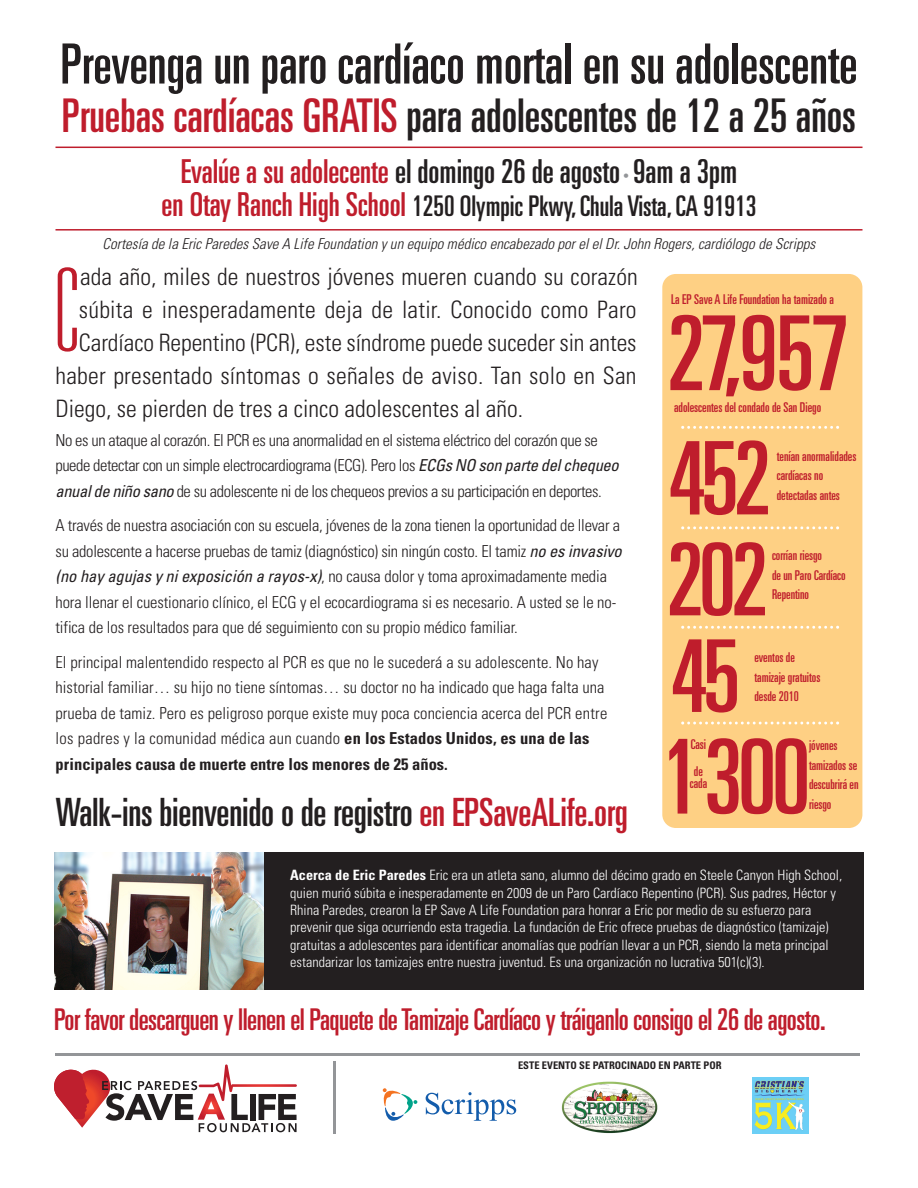
<style>
.page{position:relative;width:918px;height:1188px;background:#fff}
.page>*{position:absolute;margin:0;border:0;box-sizing:border-box;transform-origin:0 0}
.t1{font:100 ultra-condensed 115.5px "Univers";color:#bf1d2c}
.t2{font:ultra-condensed 103.5px "Univers";letter-spacing:-.04em;color:#bf1d2c}
.t3{font:ultra-condensed 101.55px "Univers";color:#bf1d2c}
.t4{font:ultra-condensed 100.5px/96.6px "Univers";color:#bf1d2c}
.t5{font:ultra-condensed 55.5px "Univers";color:#231f20}
.t6{font:ultra-condensed 46.5px "Univers";color:#231f20}
.t7{font:ultra-condensed 39px "Univers";letter-spacing:-.005em;color:#231f20}
.t8{font:ultra-condensed 33px "Univers";color:#231f20}
.t9{font:ultra-condensed 30px "Univers";letter-spacing:-.015em;color:#bf1d2c}
.t10{font:ultra-condensed 28.5px "Univers";color:#231f20}
.t11{font:300 condensed 24px "Univers";letter-spacing:.005em;color:#231f20}
.t12{font:300 condensed 16.5px/25.5px "Univers";letter-spacing:-.005em;color:#231f20}
.t13{font:300 condensed 16.5px/25.5px "Univers";letter-spacing:-.025em;color:#231f20}
.t14{font:italic 300 condensed 15px "Univers";letter-spacing:.005em;color:#231f20}
.t15{font:300 condensed 14.25px/17.4px "Univers";color:#fff}
.t16{font:ultra-condensed 13.5px/19.5px "Univers";color:#bf1d2c}
.t17{font:700 condensed 10.5px "Univers";color:#231f20}
.s1{color:#bf1d2c}
.s2{font-size:12px;color:#939598}
.s3{font-size:33px;color:#bf1d2c}
.s4{font-weight:400;font-style:italic}
.s5{font-weight:700}
</style>
<div class="page">
<hr style="left:56px;top:147px;width:806px;height:1px;background:#bf1d2c">
<hr style="left:56px;top:229px;width:806px;height:2px;background:#bf1d2c">
<div style="left:54px;top:852px;width:810px;height:137px;background:#231f20"></div>
<img style="left:54px;top:852px;width:209px;height:137px">
<hr style="left:55px;top:1053px;width:805px;height:2px;background:#939598">
<hr style="left:333px;top:1061px;width:2px;height:73px;background:#939598">
<div style="left:662px;top:274px;width:200px;height:554px;background:#fed084;border-radius:14px"></div>
<svg style="left:681px;top:626px;width:158px;height:3px"></svg>
<svg style="left:681px;top:722px;width:158px;height:3px"></svg>
<svg style="left:681px;top:526px;width:158px;height:3px"></svg>
<svg style="left:681px;top:426px;width:158px;height:3px"></svg>
<svg style="left:54px;top:1064px;width:243px;height:68px"></svg>
<img style="left:752px;top:1078px;width:57px;height:56px">
<svg style="left:383px;top:1088px;width:34px;height:33px"></svg>
<svg style="left:426px;top:1092px;width:90px;height:29px"></svg>
<img style="left:561px;top:1082px;width:97px;height:52px">
<h3 class="t5" style="left:60px;top:43px;width:799px">Prevenga un paro cardíaco mortal en su adolescente</h3>
<h3 class="t6" style="left:62px;top:98px;width:796px"><span class="s1">Pruebas cardíacas GRATIS</span> para adolescentes de 12 a 25 años</h3>
<h3 class="t8" style="left:181px;top:159px;width:558px"><span class="s1">Evalúe a su adolecente</span> el domingo 26 de agosto <span class="s2">•</span> 9am a 3pm</h3>
<h3 class="t10" style="left:162px;top:195px;width:596px"><span class="s3">en Otay Ranch High School</span> 1250 Olympic Pkwy,Chula Vista,CA 91913</h3>
<p class="t14" style="left:103px;top:238px;width:714px">Cortesía de la Eric Paredes Save A Life Foundation y un equipo médico encabezado por el el Dr. John Rogers, cardiólogo de Scripps</p>
<h1 class="t1" style="left:56px;top:268px;width:25px">C</h1>
<h3 class="t11" style="left:80px;top:268px;width:559px">ada año, miles de nuestros jóvenes mueren cuando su corazón</h3>
<h3 class="t11" style="left:79px;top:301px;width:559px">súbita e inesperadamente deja de latir. Conocido como Paro</h3>
<h3 class="t11" style="left:79px;top:334px;width:559px">Cardíaco Repentino (PCR), este síndrome puede suceder sin antes</h3>
<h3 class="t11" style="left:56px;top:367px;width:583px">haber presentado síntomas o señales de aviso. Tan solo en San</h3>
<h3 class="t11" style="left:56px;top:400px;width:469px">Diego, se pierden de tres a cinco adolescentes al año.</h3>
<p class="t13" style="left:56px;top:429px;width:565px">No es un ataque al corazón. El PCR es una anormalidad en el sistema eléctrico del corazón que se puede detectar con un simple electrocardiograma (ECG). Pero los <span class="s4">ECGs NO son parte del chequeo anual de niño sano</span> de su adolescente ni de los chequeos previos a su participación en deportes.</p>
<p class="t12" style="left:56px;top:514px;width:568px">A través de nuestra asociación con su escuela, jóvenes de la zona tienen la oportunidad de llevar a su adolescente a hacerse pruebas de tamiz (diagnóstico) sin ningún costo. El tamiz <span class="s4">no es invasivo (no hay agujas y ni exposición a rayos-x)</span>, no causa dolor y toma aproximadamente media hora llenar el cuestionario clínico, el ECG y el ecocardiograma si es necesario. A usted se le no&shy;tifica de los resultados para que dé seguimiento con su propio médico familiar.</p>
<p class="t12" style="left:56px;top:651px;width:553px">El principal malentendido respecto al PCR es que no le sucederá a su adolescente. No hay historial familiar… su hijo no tiene síntomas… su doctor no ha indicado que haga falta una prueba de tamiz. Pero es peligroso porque existe muy poca conciencia acerca del PCR entre los padres y la comunidad médica aun cuando <span class="s5">en los Estados Unidos, es una de las principales causa de muerte entre los menores de 25 años.</span></p>
<h3 class="t7" style="left:56px;top:797px;width:574px">Walk-ins bienvenido o de registro <span class="s1">en EPSaveALife.org</span></h3>
<p class="t16" style="left:671px;top:290px;width:164px">La EP Save A Life Foundation ha tamizado a</p>
<h2 class="t2" style="left:667px;top:315px;width:184px">27,957</h2>
<p class="t16" style="left:674px;top:398px;width:149px">adolescentes del condado de San Diego</p>
<h3 class="t3" style="left:668px;top:441px;width:105px">452</h3>
<h3 class="t4" style="left:667px;top:540px;width:103px">202<br>45</h3>
<p class="t16" style="left:777px;top:447px;width:81px">tenían anormalidades cardíacas no detectadas antes</p>
<p class="t16" style="left:772px;top:547px;width:75px">corrían riesgo<br>de un Paro Cardíaco<br>Repentino</p>
<p class="t16" style="left:755px;top:649px;width:67px">eventos de tamizaje gratuitos desde 2010</p>
<h2 class="t2" style="left:661px;top:739px;width:151px">1300</h2>
<p class="t16" style="left:691px;top:732px;width:17px;line-height:27px">Casi de</p>
<p class="t16" style="left:690px;top:774px;width:19px">cada</p>
<p class="t16" style="left:809px;top:737px;width:51px">jóvenes tamizados se descubrirá en</p>
<p class="t16" style="left:809px;top:795px;width:24px">riesgo</p>
<p class="t15" style="left:290px;top:868px;width:554px"><span class="s5">Acerca de Eric Paredes</span> Eric era un atleta sano, alumno del décimo grado en Steele Canyon High School, quien murió súbita e inesperadamente en 2009 de un Paro Cardíaco Repentino (PCR). Sus padres, Héctor y Rhina Paredes, crearon la EP Save A Life Foundation para honrar a Eric por medio de su esfuerzo para prevenir que siga ocurriendo esta tragedia. La fundación de Eric ofrece pruebas de diagnóstico (tamizaje) gratuitas a adolescentes para identificar anomalías que podrían llevar a un PCR, siendo la meta principal estandarizar los tamizajes entre nuestra juventud. Es una organización no lucrativa 501(c)(3).</p>
<h3 class="t9" style="left:54px;top:1008px;width:773px">Por favor descarguen y llenen el Paquete deTamizaje Cardíaco y tráiganlo consigo el 26 de agosto.</h3>
<p class="t17" style="left:518px;top:1061px;width:205px">ESTE EVENTO SE PATROCINADO EN PARTE POR</p>
</div>
